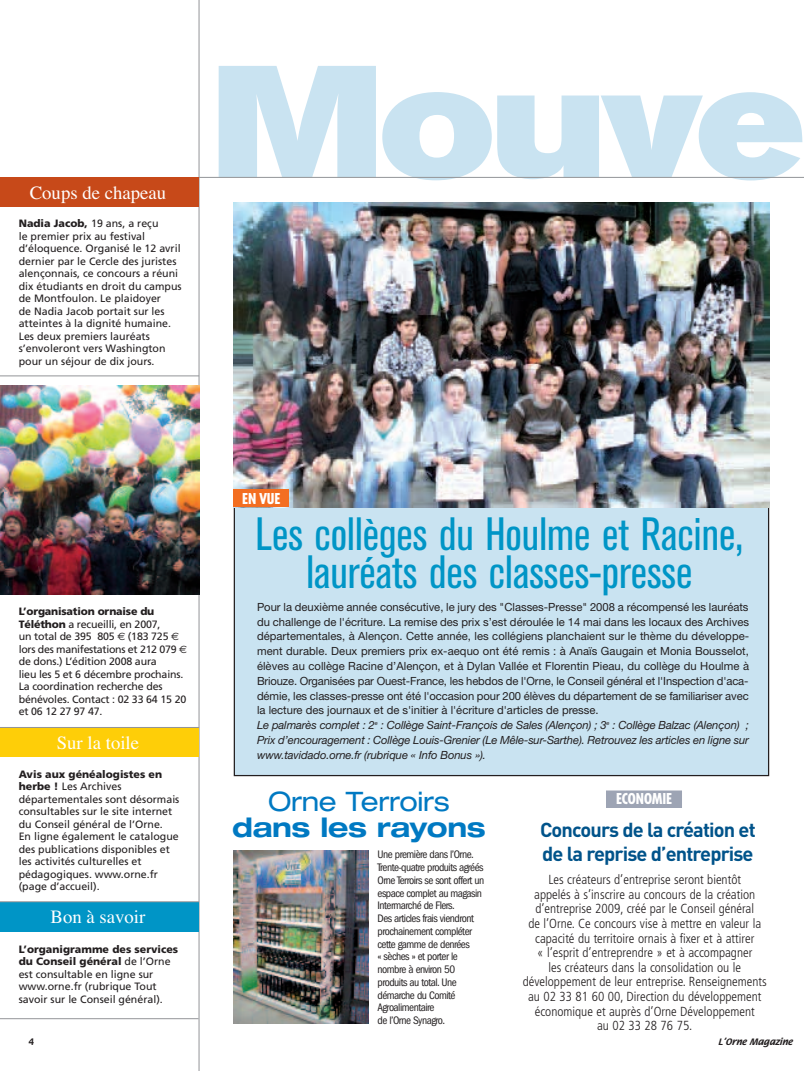
<style>
.page{position:relative;width:804px;height:1071px;background:#fff}
.page>*{position:absolute;margin:0;border:0;box-sizing:border-box;transform-origin:0 0}
.t1{font:157.5px "Akzidenz Grotesk BE Super";letter-spacing:-.03em;color:#c9e3f1;scale:1.15 1}
.t2{font:condensed 46.25px/37.5px "Akzidenz Grotesk BE";color:#0095c6;text-align:center}
.t3{font:700 expanded 26.88px "Helvetica Neue";letter-spacing:-.015em;color:#0079c2}
.t4{font:expanded 26.88px "Helvetica Neue";letter-spacing:-.015em;color:#0079c2}
.t5{font:700 20px/23.8px "DIN";letter-spacing:-.045em;color:#00538a}
.t6{font:18.75px "Times";color:#fff}
.t7{font:800 condensed 14.88px "Tempo";color:#fff}
.t8{font:300 condensed 13.12px/14.6px "Frutiger";color:#231f20;text-align:center}
.t9{font:11.25px/14.8px "Helvetica Neue";color:#231f20}
.t10{font:condensed 11.25px/12.8px "Franklin Gothic";letter-spacing:-.045em;color:#231f20}
.t11{font:10.62px/12.5px "Frutiger";color:#231f20}
.t12{font:italic 700 10px "Flora";color:#231f20}
.t13{font:700 10px "Flora";color:#231f20}
.s1{font-weight:900}
.s2{font-family:"Euro Sans"}
.s3{font-style:italic}
</style>
<div class="page">
<img style="left:0;top:0;width:804px;height:1070px">
<h3 class="t6" style="left:30px;top:181px;width:138px">Coups de chapeau</h3>
<p class="t11" style="left:19px;top:218px;width:164px"><span class="s1">Nadia Jacob,</span> 19 ans, a reçu<br>le premier prix au festival d’éloquence. Organisé le 12 avril dernier par le Cercle des juristes alençonnais, ce concours a réuni dix étudiants en droit du campus de Montfoulon. Le plaidoyer<br>de Nadia Jacob portait sur les atteintes à la dignité humaine.<br>Les deux premiers lauréats s’envoleront vers Washington pour un séjour de dix jours.</p>
<h1 class="t1" style="left:211px;top:59px;width:518px">Mouve</h1>
<p class="t11" style="left:19px;top:605px;width:170px"><span class="s1">L’organisation ornaise du<br>Téléthon</span> a recueilli, en 2007,<br>un total de 395 805 <span class="s2">€</span> (183 725 <span class="s2">€ </span>lors des manifestations et 212 079 <span class="s2">€ </span>de dons.) L’édition 2008 aura<br>lieu les 5 et 6 décembre prochains.<br>La coordination recherche des bénévoles. Contact : 02 33 64 15 20 et 06 12 27 97 47.</p>
<h3 class="t6" style="left:57px;top:731px;width:84px">Sur la toile</h3>
<p class="t11" style="left:19px;top:768px;width:162px"><span class="s1">Avis aux généalogistes en herbe !</span> Les Archives départementales sont désormais consultables sur le site internet du Conseil général de l’Orne.<br>En ligne également le catalogue des publications disponibles et les activités culturelles et pédagogiques. www.orne.fr (page d’accueil).</p>
<h3 class="t6" style="left:51px;top:905px;width:96px">Bon à savoir</h3>
<p class="t11" style="left:19px;top:943px;width:161px"><span class="s1">L’organigramme des services du Conseil général</span> de l’Orne est consultable en ligne sur www.orne.fr (rubrique Tout savoir sur le Conseil général).</p>
<h3 class="t7" style="left:242px;top:492px;width:40px">EN VUE</h3>
<h2 class="t2" style="left:256px;top:518px;width:489px">Les collèges du Houlme et Racine, lauréats des classes-presse</h2>
<p class="t9" style="left:257px;top:600px;width:493px">Pour la deuxième année consécutive, le jury des "Classes-Presse" 2008 a récompensé les lauréats du challenge de l'écriture. La remise des prix s’est déroulée le 14 mai dans les locaux des Archives départementales, à Alençon. Cette année, les collégiens planchaient sur le thème du développe&shy;ment durable. Deux premiers prix ex-aequo ont été remis : à Anaïs Gaugain et Monia Bousselot, élèves au collège Racine d’Alençon, et à Dylan Vallée et Florentin Pieau, du collège du Houlme à Briouze. Organisées par Ouest-France, les hebdos de l'Orne, le Conseil général et l'Inspection d'aca&shy;démie, les classes-presse ont été l'occasion pour 200 élèves du département de se familiariser avec la lecture des journaux et de s'initier à l'écriture d'articles de presse.<br><span class="s3">Le palmarès complet : 2</span><sup>e</sup> <span class="s3">: Collège Saint-François de Sales (Alençon) ; 3</span><sup>e</sup> <span class="s3">: Collège Balzac (Alençon) ; Prix d’encouragement : Collège Louis-Grenier (Le Mêle-sur-Sarthe). Retrouvez les articles en ligne sur www.tavidado.orne.fr (rubrique « Info Bonus »).</span></p>
<h3 class="t4" style="left:268px;top:791px;width:183px">Orne Terroirs</h3>
<h3 class="t3" style="left:232px;top:817px;width:255px">dans les rayons</h3>
<p class="t10" style="left:377px;top:848px;width:108px">Une première dans l’Orne.<br>Trente-quatre produits agréés<br>Orne Terroirs se sont offert un espace complet au magasin<br>Intermarché de Flers.<br>Des articles frais viendront prochainement compléter cette gamme de denrées<br>« sèches » et porter le nombre à environ 50 produits au total. Une démarche du Comité<br>Agroalimentaire<br>de l’Orne Synagro.</p>
<h3 class="t7" style="left:616px;top:793px;width:57px">ECONOMIE</h3>
<h3 class="t5" style="left:540px;top:818px;width:217px">Concours de la création et de la reprise d’entreprise</h3>
<p class="t8" style="left:523px;top:872px;width:245px">Les créateurs d’entreprise seront bientôt<br>appelés à s’inscrire au concours de la création d’entreprise 2009, créé par le Conseil général<br>de l’Orne. Ce concours vise à mettre en valeur la capacité du territoire ornais à fixer et à attirer<br>« l’esprit d’entreprendre » et à accompagner<br>les créateurs dans la consolidation ou le développement de leur entreprise. Renseignements au 02 33 81 60 00, Direction du développement économique et auprès d’Orne Développement<br>au 02 33 28 76 75.</p>
<p class="t13" style="left:29px;top:1036px;width:6px">4</p>
<p class="t12" style="left:718px;top:1036px;width:78px">L’Orne Magazine</p>
</div>
